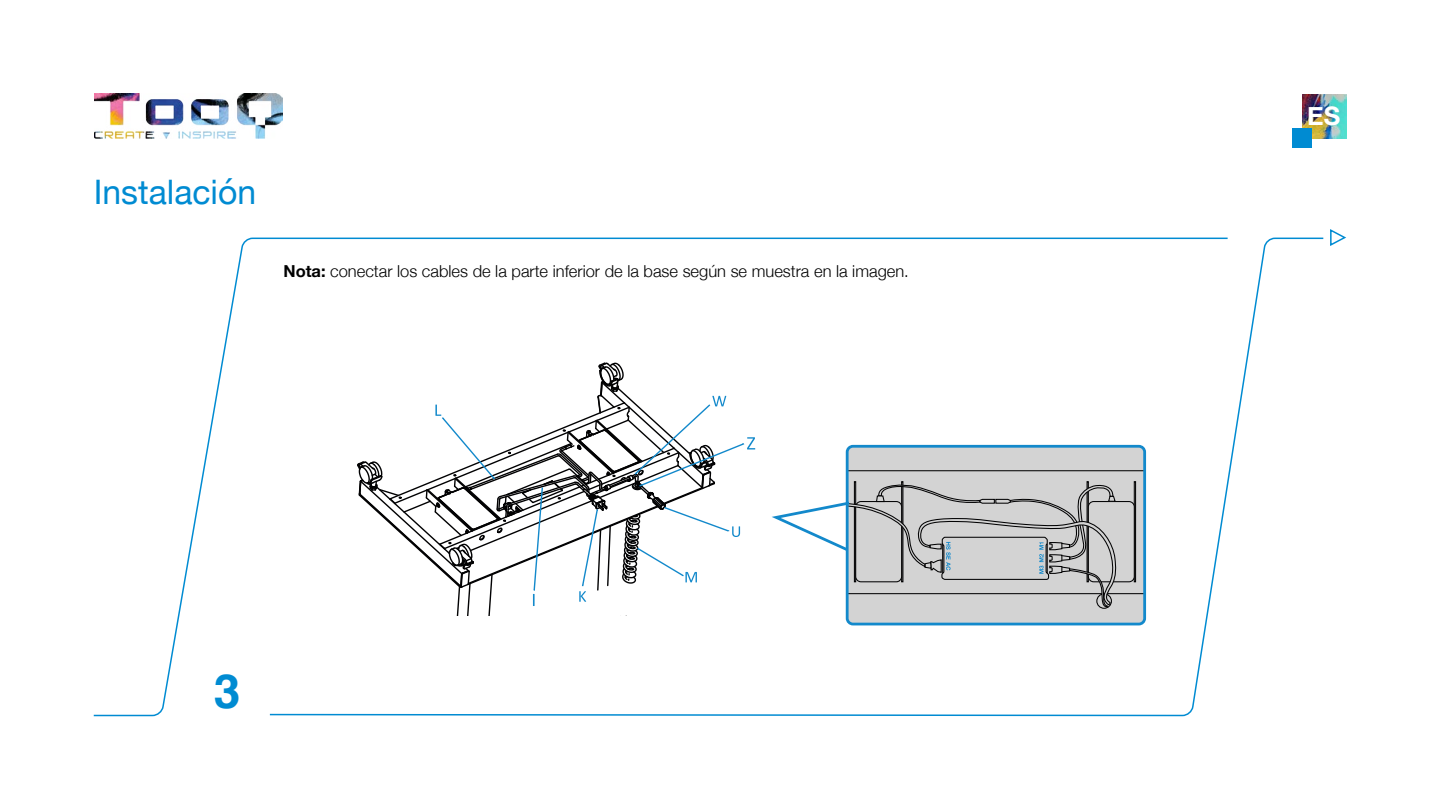
<style>
.page{position:relative;width:1440px;height:810px;background:#fff}
.page>*{position:absolute;margin:0;border:0;box-sizing:border-box;transform-origin:0 0}
.t1{font:700 48px "Helvetica";color:#008bd2}
.t2{font:33.75px "Helvetica Neue";color:#008bd2}
.t3{font:700 25.5px "Helvetica Neue";color:#fff}
.t4{font:300 16.5px "Helvetica Neue";color:#000}
.s1{font-weight:700}
</style>
<div class="page">
<img style="left:95px;top:94px;width:188px;height:45px">
<img style="left:1302px;top:94px;width:44px;height:44px">
<div style="left:1292px;top:129px;width:20px;height:19px;background:#008bd2"></div>
<svg style="left:268px;top:237px;width:1056px;height:480px"></svg>
<svg style="left:1330px;top:229px;width:16px;height:17px"></svg>
<div style="left:847px;top:446px;width:298px;height:178px;background:#d3d3d3"></div>
<div style="left:1096px;top:593px;width:16px;height:16px;border:1px solid #020203;border-radius:50%"></div>
<div style="left:846px;top:445px;width:300px;height:180px;border:3px solid #1389cb;border-radius:6px"></div>
<div style="left:725px;top:514px;width:35px;height:33px;background:#fff"></div>
<svg style="left:356px;top:361px;width:399px;height:256px"></svg>
<svg style="left:767px;top:452px;width:378px;height:156px"></svg>
<h2 class="t2" style="left:94px;top:168px;width:164px">Instalación</h2>
<p class="t4" style="left:284px;top:258px;width:627px"><span class="s1">Nota:</span> conectar los cables de la parte inferior de la base según se muestra en la imagen.</p>
<h1 class="t1" style="left:214px;top:662px;width:28px">3</h1>
<h3 class="t3" style="left:1307px;top:96px;width:35px">ES</h3>
</div>
